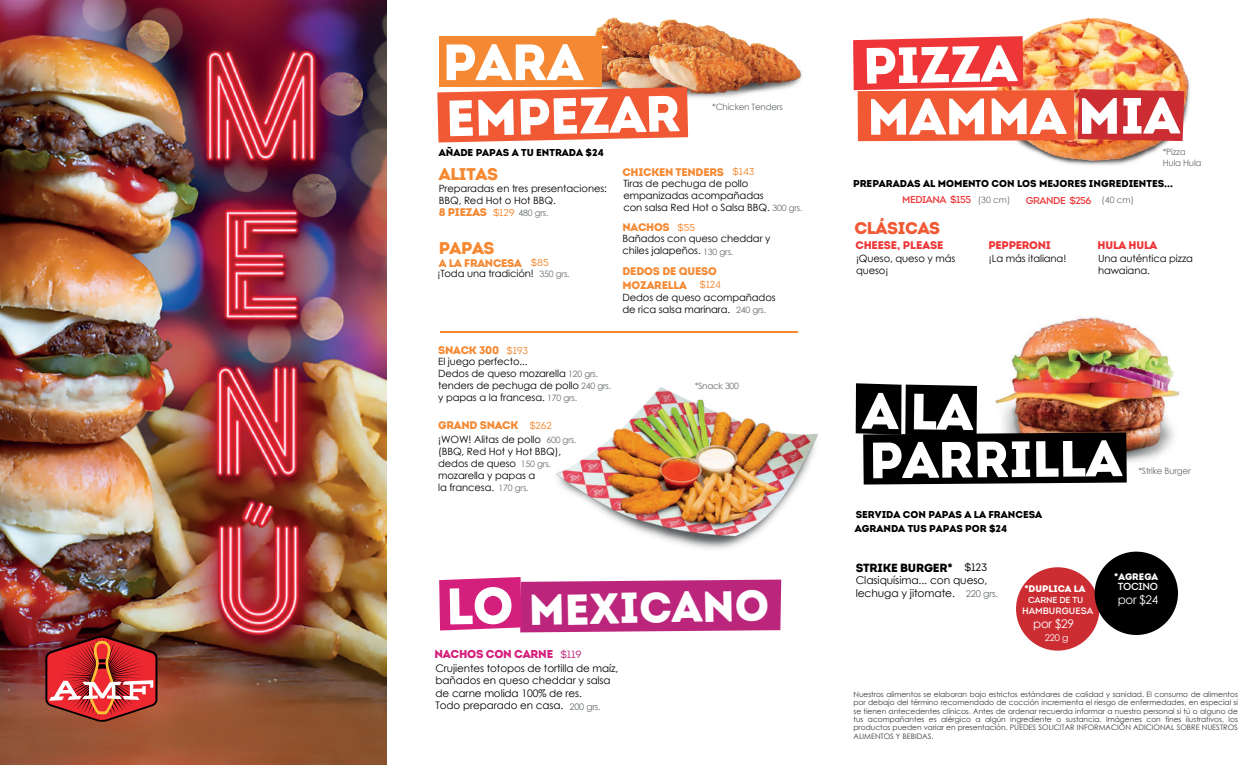
<style>
.page{position:relative;width:1260px;height:765px;background:#fff}
.page>*{position:absolute;margin:0;border:0;box-sizing:border-box;transform-origin:0 0}
.t1{font:900 50.88px "Intro";letter-spacing:-.005em;color:#fff}
.t2{font:900 43.25px "Intro";color:#fff}
.t3{font:900 17px "Intro";letter-spacing:-.02em;color:#f58831}
.t4{font:900 17px "Intro";letter-spacing:-.02em;color:#f05933}
.t5{font:900 11.88px "Intro";letter-spacing:-.02em;color:#000001}
.t6{font:11.88px "Century Gothic";letter-spacing:-.025em;color:#fff}
.t7{font:900 11.5px "Intro";letter-spacing:-.02em;color:#d51f7c}
.t8{font:900 11px/13.2px "Intro";letter-spacing:-.02em;color:#f58933}
.t9{font:900 11px "Intro";letter-spacing:-.02em;color:#ee3537}
.t10{font:900 11px "Intro";letter-spacing:-.02em;color:#f58831}
.t11{font:10.75px/12.9px "Century Gothic";letter-spacing:-.01em;color:#000001}
.t12{font:10.38px/12.5px "Century Gothic";letter-spacing:-.01em;color:#000001}
.t13{font:10.38px "Intro";color:#bc257c}
.t14{font:10.25px "Intro";letter-spacing:-.035em;color:#fff}
.t15{font:10px/12px "Century Gothic";letter-spacing:-.01em;color:#000001}
.t16{font:900 10px "Intro";color:#000001}
.t17{font:10px "Intro";letter-spacing:-.045em;color:#ee3537}
.t18{font:10px "Intro";letter-spacing:-.02em;color:#f58831}
.t19{font:900 9.5px "Intro";color:#fff}
.t20{font:9.38px "Century Gothic";color:#fff}
.t21{font:9.25px "Intro";color:#fff}
.t22{font:8.75px/10.5px "Century Gothic";letter-spacing:-.02em;color:#646a6c}
.t23{font:8.75px "Intro";letter-spacing:-.02em;color:#fff}
.t24{font:7.5px/8.5px "Century Gothic";letter-spacing:-.005em;color:#363b3e;text-align:justify}
.s1{font-weight:400;font-size:10px}
.s2{font-weight:400;font-size:10px;color:#f58831}
.s3{font-size:8.75px;color:#646a6c}
.s4{font-size:51.38px}
.s5{font-size:9.12px;color:#646a6c}
.s6{font-weight:400;font-size:10.75px}
.s7{font-size:9.38px;color:#646a6c}
</style>
<div class="page">
<img style="left:1011px;top:316px;width:169px;height:147px">
<img style="left:556px;top:387px;width:263px;height:204px">
<img style="left:567px;top:17px;width:235px;height:81px">
<img style="left:1016px;top:18px;width:174px;height:148px">
<svg style="left:437px;top:87px;width:251px;height:56px;background:#f16a48"></svg>
<div style="left:439px;top:37px;width:163px;height:50px;background:#f58933"></div>
<svg style="left:439px;top:577px;width:342px;height:55px;background:#c73687"></svg>
<img style="left:853px;top:36px;width:331px;height:105px">
<div style="left:1016px;top:567px;width:83px;height:84px;background:#cc2d32;border-radius:50%"></div>
<div style="left:1095px;top:552px;width:83px;height:83px;background:#000001;border-radius:50%"></div>
<hr style="left:440px;top:331px;width:358px;height:2px;background:#f58933">
<img style="left:0;top:0;width:387px;height:764px">
<svg style="left:45px;top:635px;width:113px;height:87px;background:#bb3f3c"></svg>
<svg style="left:856px;top:383px;width:271px;height:102px;background:#3d2c26"></svg>
<h1 class="t1" style="left:443px;top:29px;width:142px">PARA</h1>
<h1 class="t1" style="left:445px;top:85px;width:236px;rotate:-1deg">EMPEZAR</h1>
<h3 class="t16" style="left:439px;top:146px;width:166px">AÑADE PAPAS A TU ENTRADA $24</h3>
<p class="t22" style="left:712px;top:102px;width:72px">*Chicken Tenders</p>
<h3 class="t3" style="left:439px;top:163px;width:61px">ALITAS</h3>
<h3 class="t15" style="left:439px;top:183px;width:170px">Preparadas en tres presentaciones:<br>BBQ, Red Hot o Hot BBQ.</h3>
<h3 class="t10" style="left:439px;top:205px;width:77px">8 PIEZAS <span class="s1">$129</span></h3>
<p class="t22" style="left:518px;top:208px;width:32px">480 grs.</p>
<h3 class="t3" style="left:439px;top:237px;width:57px">PAPAS</h3>
<h3 class="t8" style="left:439px;top:256px;width:112px">A LA FRANCESA <span class="s2">$85</span></h3>
<h3 class="t15" style="left:438px;top:267px;width:134px">¡Toda una tradición! <span class="s3">350 grs.</span></h3>
<h3 class="t18" style="left:733px;top:165px;width:23px">$143</h3>
<h3 class="t8" style="left:622px;top:165px;width:103px">CHICKEN TENDERS</h3>
<h3 class="t15" style="left:623px;top:177px;width:148px">Tiras de pechuga de pollo empanizadas acompañadas con salsa Red Hot o Salsa BBQ.</h3>
<h3 class="t8" style="left:622px;top:221px;width:49px">NACHOS</h3>
<h3 class="t15" style="left:622px;top:233px;width:150px">Bañados con queso cheddar y chiles jalapeños.</h3>
<h3 class="t15" style="left:622px;top:292px;width:155px">Dedos de queso acompañados de rica salsa marinara.</h3>
<p class="t22" style="left:772px;top:203px;width:32px">300 grs.</p>
<h3 class="t18" style="left:678px;top:221px;width:19px">$55</h3>
<p class="t22" style="left:703px;top:246px;width:32px">130 grs.</p>
<h3 class="t8" style="left:622px;top:265px;width:96px">DEDOS DE QUESO<br>MOZARELLA</h3>
<h3 class="t18" style="left:700px;top:278px;width:23px">$124</h3>
<p class="t22" style="left:736px;top:305px;width:32px">240 grs.</p>
<h3 class="t8" style="left:438px;top:343px;width:63px">SNACK 300</h3>
<h3 class="t18" style="left:506px;top:344px;width:23px">$193</h3>
<h3 class="t15" style="left:438px;top:355px;width:142px">El juego perfecto...<br>Dedos de queso mozarella tenders de pechuga de pollo y papas a la francesa.</h3>
<p class="t22" style="left:568px;top:368px;width:32px">120 grs.</p>
<p class="t22" style="left:581px;top:380px;width:32px">240 grs.</p>
<p class="t22" style="left:547px;top:392px;width:32px">170 grs.</p>
<h3 class="t8" style="left:438px;top:419px;width:115px">GRAND SNACK <span class="s2">$262</span></h3>
<h3 class="t15" style="left:438px;top:433px;width:125px">¡WOW! Alitas de pollo (BBQ, Red Hot y Hot BBQ), dedos de queso mozarella y papas a<br>la francesa.</h3>
<p class="t22" style="left:546px;top:434px;width:32px">600 grs.</p>
<p class="t22" style="left:521px;top:459px;width:32px">150 grs.</p>
<p class="t22" style="left:499px;top:482px;width:32px">170 grs.</p>
<p class="t22" style="left:695px;top:380px;width:46px">*Snack 300</p>
<h2 class="t2" style="left:446px;top:583px;width:324px;rotate:-1deg"><span class="s4">LO</span> MEXICANO</h2>
<h3 class="t7" style="left:434px;top:646px;width:120px">NACHOS CON CARNE</h3>
<h3 class="t12" style="left:436px;top:662px;width:184px">Crujientes totopos de tortilla de maíz, bañados en queso cheddar y salsa de carne molida 100% de res.<br>Todo preparado en casa. <span class="s5">200 grs.</span></h3>
<h3 class="t13" style="left:560px;top:648px;width:23px">$119</h3>
<h1 class="t1" style="left:862px;top:32px;width:155px;rotate:-1deg">PIZZA</h1>
<h1 class="t1" style="left:867px;top:83px;width:314px">MAMMA MIA</h1>
<p class="t22" style="left:1163px;top:146px;width:40px">*Pizza<br>Hula Hula</p>
<h3 class="t16" style="left:853px;top:177px;width:322px">PREPARADAS AL MOMENTO CON LOS MEJORES INGREDIENTES...</h3>
<h3 class="t17" style="left:902px;top:193px;width:70px">MEDIANA $155</h3>
<h3 class="t17" style="left:1026px;top:194px;width:67px">GRANDE $256</h3>
<h3 class="t9" style="left:856px;top:238px;width:89px">CHEESE, PLEASE</h3>
<h3 class="t9" style="left:989px;top:238px;width:64px">PEPPERONI</h3>
<h3 class="t9" style="left:1098px;top:238px;width:61px">HULA HULA</h3>
<p class="t22" style="left:978px;top:194px;width:34px">(30 cm)</p>
<p class="t22" style="left:1102px;top:194px;width:34px">(40 cm)</p>
<h3 class="t4" style="left:854px;top:217px;width:88px">CLÁSICAS</h3>
<h3 class="t15" style="left:856px;top:252px;width:101px">¡Queso, queso y más queso¡</h3>
<h3 class="t15" style="left:989px;top:252px;width:79px">¡La más italiana!</h3>
<h3 class="t15" style="left:1098px;top:252px;width:96px">Una auténtica pizza hawaiana.</h3>
<h1 class="t1" style="left:869px;top:428px;width:254px;rotate:-1deg">PARRILLA</h1>
<h3 class="t16" style="left:856px;top:508px;width:188px">SERVIDA CON PAPAS A LA FRANCESA</h3>
<h3 class="t16" style="left:855px;top:522px;width:154px">AGRANDA TUS PAPAS POR $24</h3>
<p class="t22" style="left:1138px;top:466px;width:54px">*Strike Burger</p>
<h3 class="t5" style="left:856px;top:560px;width:133px">STRIKE BURGER* <span class="s6">$123</span></h3>
<h3 class="t11" style="left:856px;top:573px;width:144px">Clasiquísima... con queso, lechuga y jitomate. <span class="s7">220 grs.</span></h3>
<p class="t19" style="left:1024px;top:583px;width:63px">*DUPLICA LA</p>
<p class="t23" style="left:1028px;top:594px;width:57px">CARNE DE TU</p>
<p class="t21" style="left:1022px;top:605px;width:73px">HAMBURGUESA</p>
<h3 class="t6" style="left:1033px;top:615px;width:42px">por $29</h3>
<p class="t20" style="left:1045px;top:631px;width:25px">220 g</p>
<p class="t19" style="left:1114px;top:570px;width:46px">*AGREGA</p>
<h3 class="t14" style="left:1118px;top:580px;width:42px">TOCINO</h3>
<h3 class="t6" style="left:1118px;top:591px;width:42px">por $24</h3>
<p class="t24" style="left:854px;top:689px;width:386px">Nuestros alimentos se elaboran bajo estrictos estándares de calidad y sanidad. El consumo de alimentos por debajo del término recomendado de cocción incrementa el riesgo de enfermedades, en especial si se tienen antecedentes clínicos. Antes de ordenar recuerda informar a nuestro personal si tú o alguno de tus acompañantes es alérgico a algún ingrediente o sustancia. Imágenes con fines ilustrativos, los productos pueden variar en presentación. PUEDES SOLICITAR INFORMACIÓN ADICIONAL SOBRE NUESTROS ALIMENTOS Y BEBIDAS.</p>
</div>
